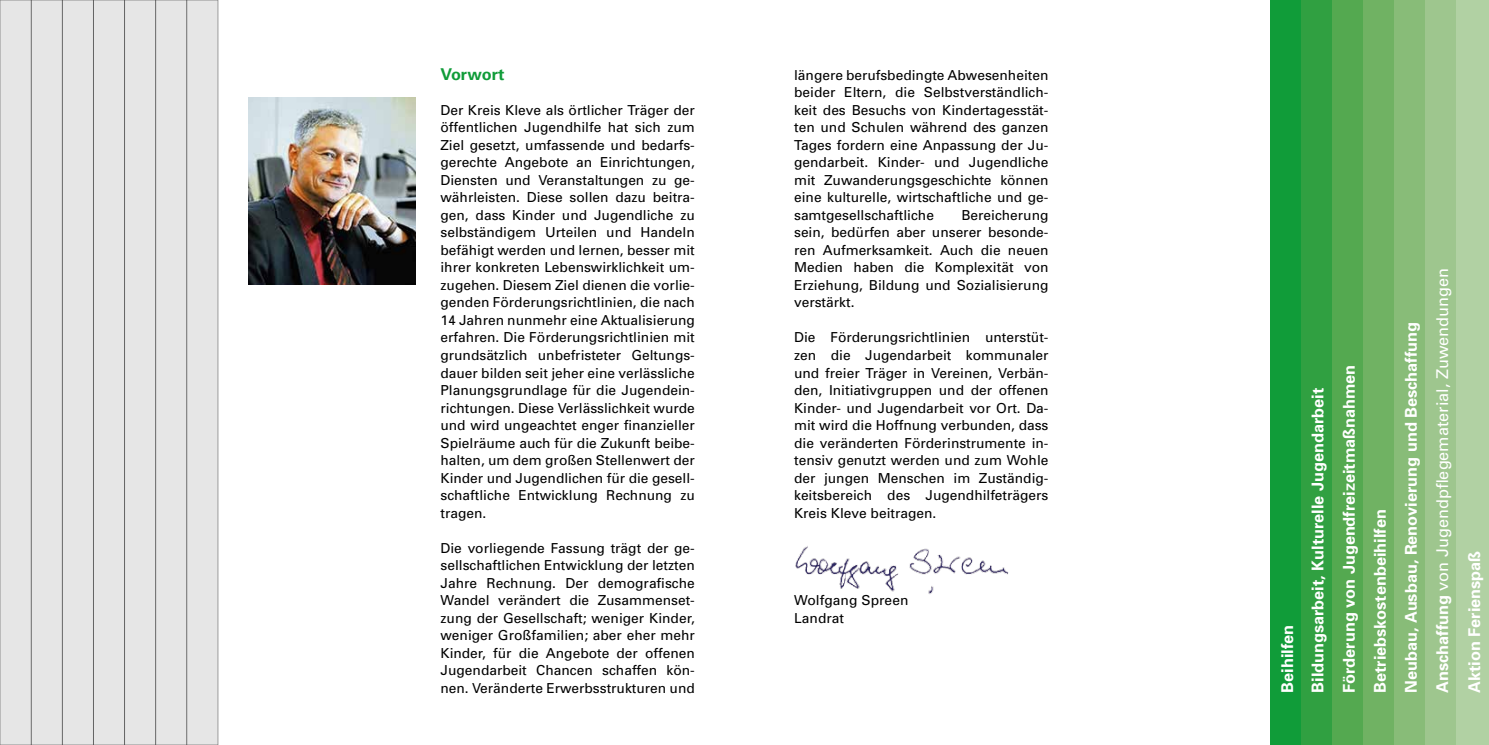
<style>
.page{position:relative;width:1489px;height:745px;background:#fff}
.page>*{position:absolute;margin:0;border:0;box-sizing:border-box;transform-origin:0 0}
.t1{font:700 16.25px/30.9px "Univers";color:#fff}
.t2{font:16.25px/32px "Univers";color:#fff}
.t3{font:700 16.25px "Univers";color:#109c39}
.t4{font:13.75px/17.5px "Univers";color:#000;text-align:justify}
.s1{font-weight:700}
</style>
<div class="page">
<div style="left:0;top:0;width:218px;height:744px;background:#e6e6e6"></div>
<div style="left:1269px;top:0;width:32px;height:744px;background:#109c39"></div>
<div style="left:1301px;top:0;width:31px;height:744px;background:#30a041"></div>
<div style="left:1332px;top:0;width:31px;height:744px;background:#54a950"></div>
<div style="left:1363px;top:0;width:31px;height:744px;background:#70b263"></div>
<div style="left:1394px;top:0;width:31px;height:744px;background:#88bc78"></div>
<div style="left:1425px;top:0;width:31px;height:744px;background:#9ec68e"></div>
<div style="left:1456px;top:0;width:32px;height:744px;background:#b1d1a3"></div>
<img style="left:248px;top:97px;width:167px;height:187px">
<img style="left:795px;top:546px;width:214px;height:48px">
<p class="t3" style="left:440px;top:63px;width:65px">Vorwort</p>
<p class="t4" style="left:440px;top:101px;width:256px">Der Kreis Kleve als örtlicher Träger der öffentlichen Jugendhilfe hat sich zum Ziel gesetzt, umfassende und bedarfs&shy;gerechte Angebote an Einrichtungen, Diensten und Veranstaltungen zu ge&shy;währleisten. Diese sollen dazu beitra&shy;gen, dass Kinder und Jugendliche zu selbständigem Urteilen und Handeln befähigt werden und lernen, besser mit ihrer konkreten Lebenswirklichkeit um&shy;zugehen. Diesem Ziel dienen die vorlie&shy;genden Förderungsrichtlinien, die nach 14 Jahren nunmehr eine Aktualisierung erfahren. Die Förderungsrichtlinien mit grundsätzlich unbefristeter Geltungs&shy;dauer bilden seit jeher eine verlässliche Planungsgrundlage für die Jugendein&shy;richtungen. Diese Verlässlichkeit wurde und wird ungeachtet enger finanzieller Spielräume auch für die Zukunft beibe&shy;halten, um dem großen Stellenwert der Kinder und Jugendlichen für die gesell&shy;schaftliche Entwicklung Rechnung zu tragen.</p>
<p class="t4" style="left:440px;top:538px;width:256px">Die vorliegende Fassung trägt der ge&shy;sellschaftlichen Entwicklung der letzten Jahre Rechnung. Der demografische Wandel verändert die Zusammenset&shy;zung der Gesellschaft; weniger Kinder, weniger Großfamilien; aber eher mehr Kinder, für die Angebote der offenen Jugendarbeit Chancen schaffen kön&shy;nen. Veränderte Erwerbsstrukturen und</p>
<p class="t4" style="left:794px;top:66px;width:256px">längere berufsbedingte Abwesenheiten beider Eltern, die Selbstverständlich&shy;keit des Besuchs von Kindertagesstät&shy;ten und Schulen während des ganzen Tages fordern eine Anpassung der Ju&shy;gendarbeit. Kinder- und Jugendliche mit Zuwanderungsgeschichte können eine kulturelle, wirtschaftliche und ge&shy;samtgesellschaftliche</p>
<p class="t4" style="left:794px;top:206px;width:256px;text-indent:167px">Bereicherung sein, bedürfen aber unserer besonde&shy;ren Aufmerksamkeit. Auch die neuen Medien haben die Komplexität von Erziehung, Bildung und Sozialisierung verstärkt.</p>
<p class="t4" style="left:794px;top:328px;width:256px">Die Förderungsrichtlinien unterstüt&shy;zen die Jugendarbeit kommunaler und freier Träger in Vereinen, Verbän&shy;den, Initiativgruppen und der offenen Kinder- und Jugendarbeit vor Ort. Da&shy;mit wird die Hoffnung verbunden, dass die veränderten Förderinstrumente in&shy;tensiv genutzt werden und zum Wohle der jungen Menschen im Zuständig&shy;keitsbereich des Jugendhilfeträgers Kreis Kleve beitragen.</p>
<p class="t4" style="left:794px;top:591px;width:116px">Wolfgang Spreen<br>Landrat</p>
<p class="t1" style="left:1271px;top:692px;width:372px;rotate:-90deg">Beihilfen<br>Bildungsarbeit, Kulturelle Jugendarbeit Förderung von Jugendfreizeitmaßnahmen Betriebskostenbeihilfen<br>Neubau, Ausbau, Renovierung und Beschaffung</p>
<p class="t2" style="left:1425px;top:692px;width:426px;rotate:-90deg"><span class="s1">Anschaffung</span> von Jugendpflegematerial, Zuwendungen<br><span class="s1">Aktion Ferienspaß</span></p>
</div>
